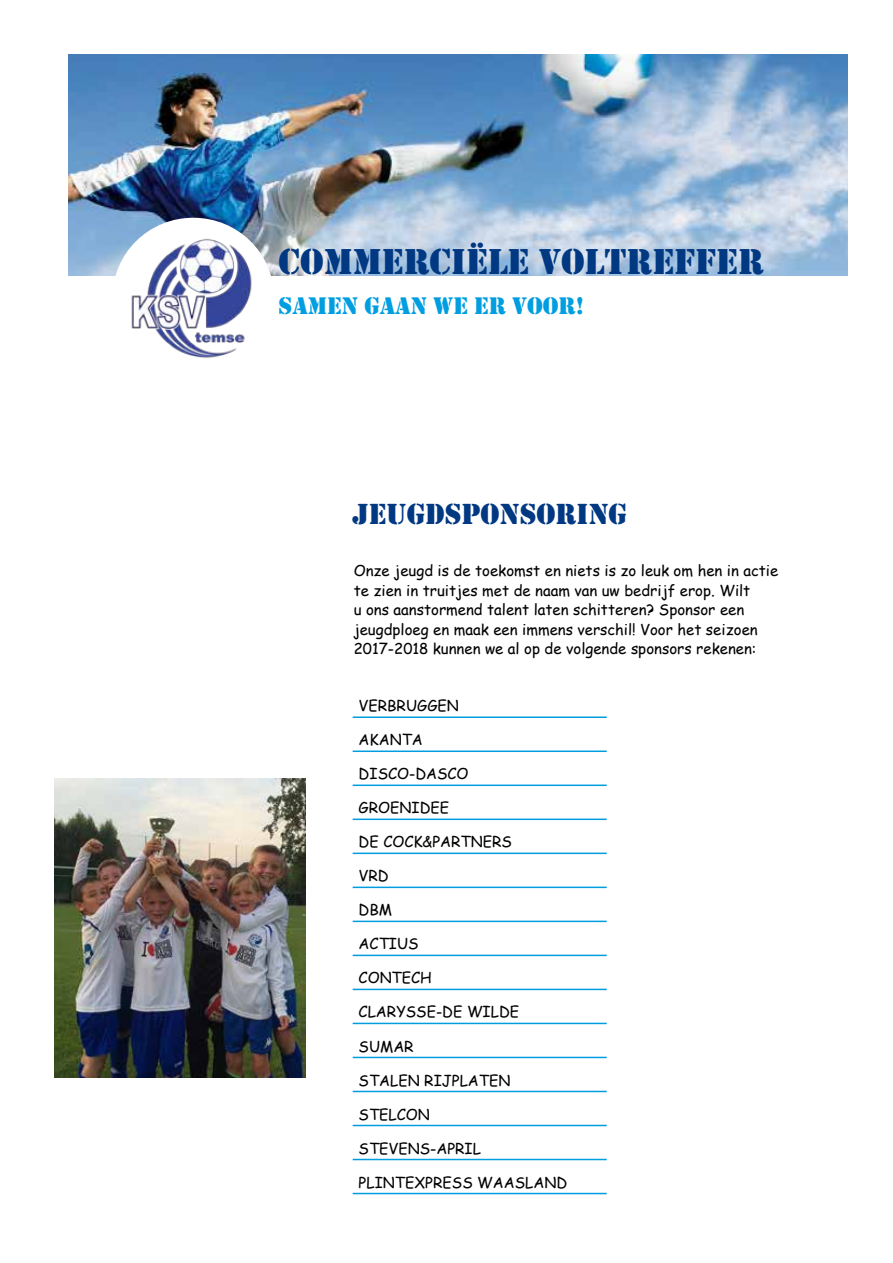
<style>
.page{position:relative;width:893px;height:1263px;background:#fff}
.page>*{position:absolute;margin:0;border:0;box-sizing:border-box;transform-origin:0 0}
.t1{font:37.2px "Stencil";color:#003882}
.t2{font:30px "Stencil";color:#003882}
.t3{font:24.75px "Stencil";color:#009ee0}
.t4{font:15px/19.5px "Comic Sans MS";color:#000}
</style>
<div class="page">
<img style="left:68px;top:54px;width:779px;height:221px">
<div style="left:113px;top:218px;width:161px;height:159px;background:#fff;border-radius:50%"></div>
<img style="left:121px;top:228px;width:141px;height:130px">
<hr style="left:353px;top:716px;width:254px;height:2px;background:#009ee0">
<hr style="left:353px;top:750px;width:254px;height:2px;background:#009ee0">
<hr style="left:353px;top:784px;width:254px;height:2px;background:#009ee0">
<hr style="left:353px;top:818px;width:254px;height:2px;background:#009ee0">
<hr style="left:353px;top:852px;width:254px;height:2px;background:#009ee0">
<hr style="left:353px;top:886px;width:254px;height:2px;background:#009ee0">
<hr style="left:353px;top:921px;width:254px;height:1px;background:#009ee0">
<hr style="left:353px;top:955px;width:254px;height:1px;background:#009ee0">
<hr style="left:353px;top:989px;width:254px;height:1px;background:#009ee0">
<hr style="left:353px;top:1023px;width:254px;height:1px;background:#009ee0">
<hr style="left:353px;top:1057px;width:254px;height:1px;background:#009ee0">
<hr style="left:353px;top:1091px;width:254px;height:1px;background:#009ee0">
<hr style="left:353px;top:1125px;width:254px;height:1px;background:#009ee0">
<hr style="left:353px;top:1159px;width:254px;height:1px;background:#009ee0">
<hr style="left:353px;top:1193px;width:254px;height:1px;background:#009ee0">
<img style="left:54px;top:778px;width:251px;height:300px">
<h1 class="t1" style="left:279px;top:240px;width:487px">COMMERCIËLE VOLTREFFER</h1>
<h3 class="t3" style="left:279px;top:292px;width:307px">SAMEN GAAN WE ER VOOR!</h3>
<h2 class="t2" style="left:353px;top:497px;width:20px">JEUGD</h2>
<h2 class="t2" style="left:445px;top:497px;width:182px">SPONSORING</h2>
<p class="t4" style="left:354px;top:561px;width:426px">Onze jeugd is de toekomst en niets is zo leuk om hen in actie te zien in truitjes met de naam van uw bedrijf erop. Wilt<br>u ons aanstormend talent laten schitteren? Sponsor een jeugdploeg en maak een immens verschil! Voor het seizoen 2017-2018 kunnen we al op de volgende sponsors rekenen:</p>
<p class="t4" style="left:359px;top:695px;width:102px">VERBRUGGEN</p>
<p class="t4" style="left:359px;top:730px;width:66px">AKANTA</p>
<p class="t4" style="left:359px;top:764px;width:111px">DISCO-DASCO</p>
<p class="t4" style="left:359px;top:798px;width:92px">GROENIDEE</p>
<p class="t4" style="left:359px;top:832px;width:155px">DE COCK&amp;PARTNERS</p>
<p class="t4" style="left:359px;top:866px;width:31px">VRD</p>
<p class="t4" style="left:359px;top:900px;width:35px">DBM</p>
<p class="t4" style="left:359px;top:934px;width:61px">ACTIUS</p>
<p class="t4" style="left:359px;top:968px;width:75px">CONTECH</p>
<p class="t4" style="left:359px;top:1002px;width:162px">CLARYSSE-DE WILDE</p>
<p class="t4" style="left:359px;top:1036px;width:57px">SUMAR</p>
<p class="t4" style="left:359px;top:1070px;width:153px">STALEN RIJPLATEN</p>
<p class="t4" style="left:359px;top:1104px;width:73px">STELCON</p>
<p class="t4" style="left:359px;top:1138px;width:124px">STEVENS-APRIL</p>
<p class="t4" style="left:359px;top:1172px;width:210px">PLINTEXPRESS WAASLAND</p>
</div>
